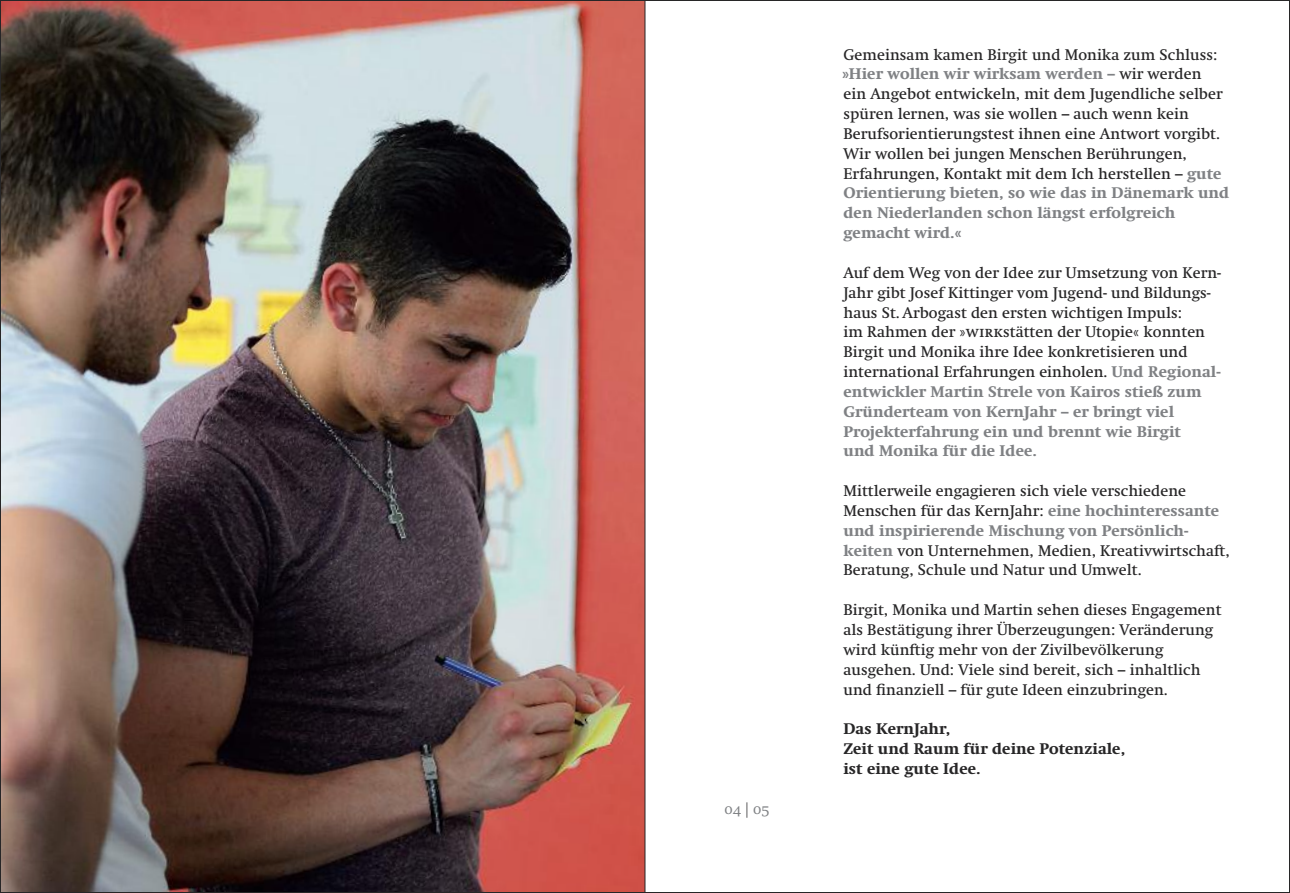
<style>
.page{position:relative;width:1290px;height:893px;background:#fff}
.page>*{position:absolute;margin:0;border:0;box-sizing:border-box;transform-origin:0 0}
.t1{font:15.75px/19.8px "Swift Neue LT Pro";letter-spacing:.005em;color:#272627}
.t2{font:700 15.75px/19.8px "Swift Neue LT Pro";letter-spacing:.005em;color:#272627}
.t3{font:300 15.75px "Swift Neue LT Pro";color:#7f8184}
.s1{color:#272627}
.s2{font-weight:700;color:#7f8184}
</style>
<div class="page">
<img style="left:2px;top:2px;width:642px;height:889px">
<hr style="left:644px;top:0;width:1px;height:893px;background:#272627">
<p class="t3" style="left:724px;top:803px;width:47px">04 <span class="s1">|</span> 05</p>
<p class="t1" style="left:842px;top:46px;width:389px">Gemeinsam kamen Birgit und Monika zum Schluss: <span class="s2">»Hier wollen wir wirksam werden –</span> wir werden<br>ein Angebot entwickeln, mit dem Jugendliche selber spüren lernen, was sie wollen – auch wenn kein Berufsorientierungstest ihnen eine Antwort vorgibt.<br>Wir wollen bei jungen Menschen Berührungen, Erfahrungen, Kontakt mit dem Ich herstellen – <span class="s2">gute Orientierung bieten, so wie das in Dänemark und den Niederlanden schon längst erfolgreich gemacht wird.«</span></p>
<p class="t1" style="left:843px;top:264px;width:379px">Auf dem Weg von der Idee zur Umsetzung von Kern-Jahr gibt Josef Kittinger vom Jugend- und Bildungs&shy;haus St. Arbogast den ersten wichtigen Impuls:<br>im Rahmen der »WIRKstätten der Utopie« konnten Birgit und Monika ihre Idee konkretisieren und international Erfahrungen einholen. <span class="s2">Und Regional&shy;entwickler Martin Strele von Kairos stieß zum Gründerteam von KernJahr – er bringt viel Projekterfahrung ein und brennt wie Birgit<br>und Monika für die Idee.</span></p>
<p class="t1" style="left:843px;top:483px;width:388px">Mittlerweile engagieren sich viele verschiedene Menschen für das KernJahr: <span class="s2">eine hochinteressante und inspirierende Mischung von Persönlich&shy;keiten</span> von Unternehmen, Medien, Kreativwirtschaft, Beratung, Schule und Natur und Umwelt.</p>
<p class="t1" style="left:843px;top:602px;width:380px">Birgit, Monika und Martin sehen dieses Engagement als Bestätigung ihrer Überzeugungen: Veränderung wird künftig mehr von der Zivilbevölkerung ausgehen. Und: Viele sind bereit, sich – inhaltlich und finanziell – für gute Ideen einzubringen.</p>
<p class="t2" style="left:843px;top:721px;width:283px">Das KernJahr,<br>Zeit und Raum für deine Potenziale, ist eine gute Idee.</p>
</div>
